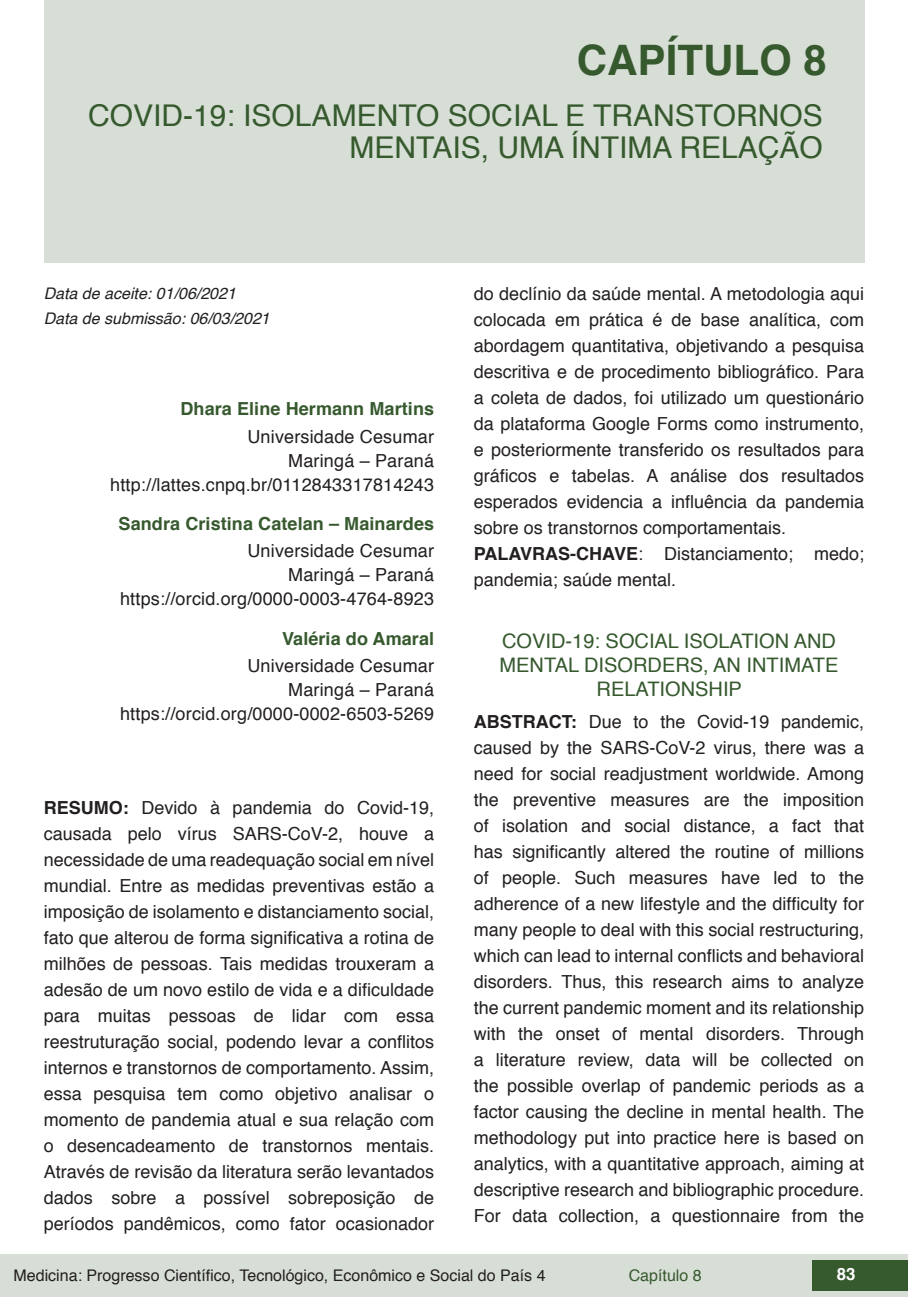
<style>
.page{position:relative;width:908px;height:1304px;background:#fff}
.page>*{position:absolute;margin:0;border:0;box-sizing:border-box;transform-origin:0 0}
.capítulos{font:700 42px "Helvetica";color:#36592e}
.nome_artigos{font:30px/32px "Helvetica";color:#36592e;text-align:right}
.título_Inglês{font:20px/24px "Helvetica";color:#36592e;text-align:center}
.Resumos_e_PC_TXT{font:18px/26px "Helvetica";color:#231f20;text-align:justify}
.info_autores{font:18px "Helvetica";letter-spacing:.01em;color:#231f20}
.nome_autores{font:700 18px "Helvetica";letter-spacing:.005em;color:#36592e}
.t1{font:700 16.8px "Helvetica";color:#fff}
.t2{font:16px "Helvetica";color:#231f20}
.data{font:italic 16px "Helvetica";color:#231f20}
.t3{font:16px "Helvetica";color:#36592e}
.s1{font-weight:700}
</style>
<div class="page">
<div style="left:0;top:1254px;width:906px;height:43px;background:#d7ded5"></div>
<div style="left:812px;top:1261px;width:95px;height:30px;background:#36592e"></div>
<div style="left:44px;top:0;width:819px;height:263px;background:#d7ded5"></div>
<p class="capítulos" style="left:576px;top:26px;width:251px">CAPÍTULO 8</p>
<p class="nome_artigos" style="left:88px;top:101px;width:736px">COVID-19: ISOLAMENTO SOCIAL E TRANSTORNOS<br>MENTAIS, UMA ÍNTIMA RELAÇÃO</p>
<p class="data" style="left:44px;top:280px;width:194px">Data de aceite: 01/06/2021</p>
<p class="data" style="left:44px;top:306px;width:227px">Data de submissão: 06/03/2021</p>
<p class="nome_autores" style="left:180px;top:395px;width:255px">Dhara Eline Hermann Martins</p>
<p class="info_autores" style="left:247px;top:423px;width:188px">Universidade Cesumar</p>
<p class="info_autores" style="left:288px;top:447px;width:147px">Maringá – Paraná</p>
<p class="info_autores" style="left:110px;top:471px;width:325px">http://lattes.cnpq.br/0112843317814243</p>
<p class="nome_autores" style="left:119px;top:509px;width:317px">Sandra Cristina Catelan – Mainardes</p>
<p class="info_autores" style="left:247px;top:537px;width:188px">Universidade Cesumar</p>
<p class="info_autores" style="left:288px;top:561px;width:147px">Maringá – Paraná</p>
<p class="info_autores" style="left:120px;top:585px;width:315px">https://orcid.org/0000-0003-4764-8923</p>
<p class="nome_autores" style="left:282px;top:624px;width:153px">Valéria do Amaral</p>
<p class="info_autores" style="left:247px;top:652px;width:188px">Universidade Cesumar</p>
<p class="info_autores" style="left:288px;top:676px;width:147px">Maringá – Paraná</p>
<p class="info_autores" style="left:120px;top:700px;width:315px">https://orcid.org/0000-0002-6503-5269</p>
<p class="Resumos_e_PC_TXT" style="left:44px;top:795px;width:392px"><span class="s1">RESUMO:</span> Devido à pandemia do Covid-19, causada pelo vírus SARS-CoV-2, houve a necessidade de uma readequação social em nível mundial. Entre as medidas preventivas estão a imposição de isolamento e distanciamento social, fato que alterou de forma significativa a rotina de milhões de pessoas. Tais medidas trouxeram a adesão de um novo estilo de vida e a dificuldade para muitas pessoas de lidar com essa reestruturação social, podendo levar a conflitos internos e transtornos de comportamento. Assim, essa pesquisa tem como objetivo analisar o momento de pandemia atual e sua relação com o desencadeamento de transtornos mentais.<br>Através de revisão da literatura serão levantados dados sobre a possível sobreposição de períodos pandêmicos, como fator ocasionador</p>
<p class="Resumos_e_PC_TXT" style="left:473px;top:281px;width:392px">do declínio da saúde mental. A metodologia aqui colocada em prática é de base analítica, com abordagem quantitativa, objetivando a pesquisa descritiva e de procedimento bibliográfico. Para a coleta de dados, foi utilizado um questionário da plataforma Google Forms como instrumento, e posteriormente transferido os resultados para gráficos e tabelas. A análise dos resultados esperados evidencia a influência da pandemia sobre os transtornos comportamentais.</p>
<p class="Resumos_e_PC_TXT" style="left:473px;top:541px;width:392px"><span class="s1">PALAVRAS-CHAVE</span>: Distanciamento; medo; pandemia; saúde mental.</p>
<p class="título_Inglês" style="left:499px;top:630px;width:340px">COVID-19: SOCIAL ISOLATION AND<br>MENTAL DISORDERS, AN INTIMATE<br>RELATIONSHIP</p>
<p class="Resumos_e_PC_TXT" style="left:473px;top:709px;width:392px"><span class="s1">ABSTRACT:</span> Due to the Covid-19 pandemic, caused by the SARS-CoV-2 virus, there was a need for social readjustment worldwide. Among the preventive measures are the imposition of isolation and social distance, a fact that has significantly altered the routine of millions of people. Such measures have led to the adherence of a new lifestyle and the difficulty for many people to deal with this social restructuring, which can lead to internal conflicts and behavioral disorders. Thus, this research aims to analyze the current pandemic moment and its relationship with the onset of mental disorders. Through a literature review, data will be collected on the possible overlap of pandemic periods as a factor causing the decline in mental health. The methodology put into practice here is based on analytics, with a quantitative approach, aiming at descriptive research and bibliographic procedure.<br>For data collection, a questionnaire from the</p>
<p class="t2" style="left:14px;top:1263px;width:533px">Medicina: Progresso Científico, Tecnológico, Econômico e Social do País 4</p>
<p class="t3" style="left:628px;top:1263px;width:74px">Capítulo 8</p>
<p class="t1" style="left:836px;top:1261px;width:20px">83</p>
</div>
